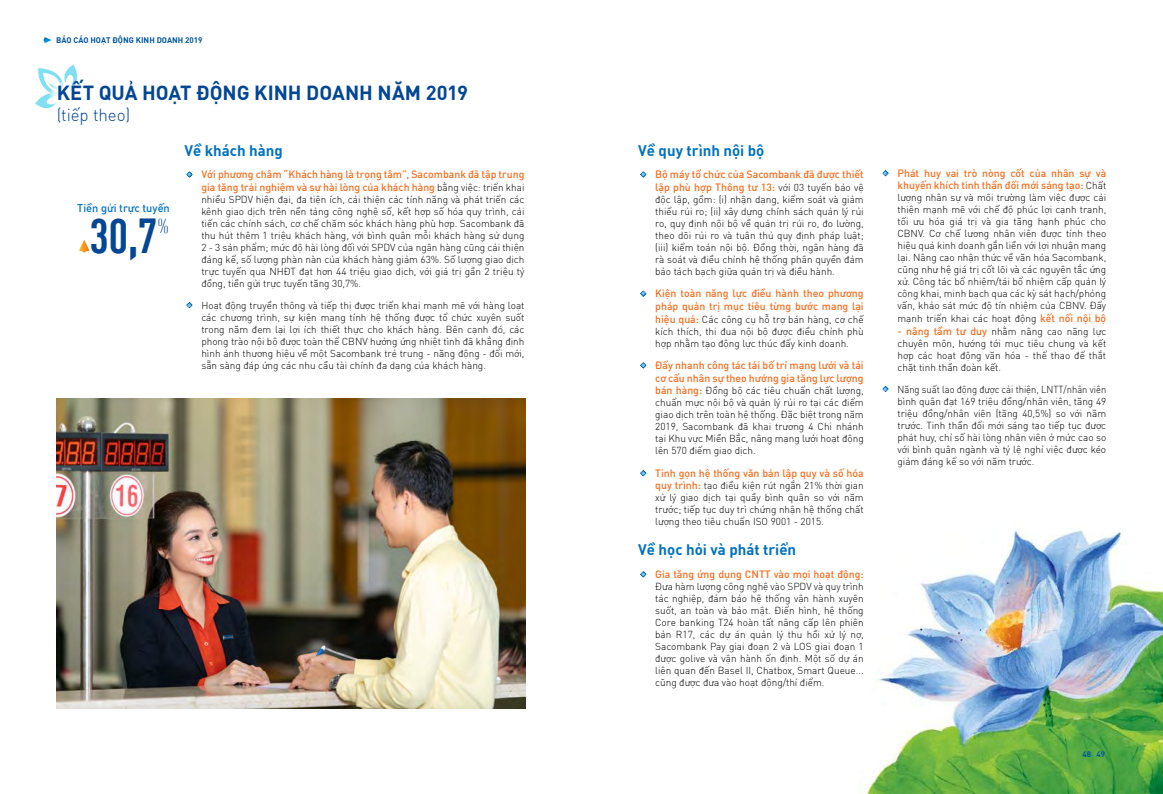
<style>
.page{position:relative;width:1163px;height:794px;background:#fff}
.page>*{position:absolute;margin:0;border:0;box-sizing:border-box;transform-origin:0 0}
.t1{font:700 condensed 48px "GMVDIN Pro";color:#034694}
.t2{font:700 20px "GMVDIN Pro";letter-spacing:-.005em;color:#034694}
.t3{font:300 condensed 20px "GMVDIN Pro";color:#034694}
.t4{font:300 17px "GMVDIN Pro";letter-spacing:-.005em;color:#034694}
.t5{font:700 15px "GMVDIN Pro";color:#0072bc}
.t6{font:500 11px "GMVDIN Pro";color:#0072bc}
.t7{font:500 10.5px/12.6px "GMVDIN Pro";color:#f36f21}
.t8{font:300 10px/12px "GMVDIN Pro";color:#000;text-align:justify}
.t9{font:300 10px/12px "GMVDIN Pro";color:#000;text-align:justify;scale:.94 1}
.t10{font:700 8px "GMVDIN Pro";color:#0057a0}
.t11{font:8px "DIN Bold";color:#0057a0}
.s1{font-weight:300;font-size:10px;color:#000}
.s2{font-weight:500;font-size:10.5px;color:#f36f21}
</style>
<div class="page">
<img style="left:57px;top:398px;width:468px;height:311px">
<img style="left:864px;top:530px;width:298px;height:264px">
<svg style="left:43px;top:37px;width:9px;height:6px"></svg>
<svg style="left:35px;top:65px;width:42px;height:44px"></svg>
<svg style="left:79px;top:240px;width:10px;height:13px"></svg>
<svg style="left:186px;top:171px;width:7px;height:7px"></svg>
<svg style="left:186px;top:302px;width:7px;height:7px"></svg>
<svg style="left:640px;top:171px;width:7px;height:7px"></svg>
<svg style="left:640px;top:290px;width:7px;height:7px"></svg>
<svg style="left:640px;top:362px;width:7px;height:7px"></svg>
<svg style="left:640px;top:470px;width:7px;height:7px"></svg>
<svg style="left:640px;top:571px;width:7px;height:7px"></svg>
<svg style="left:882px;top:170px;width:7px;height:7px"></svg>
<svg style="left:882px;top:385px;width:7px;height:8px"></svg>
<p class="t10" style="left:56px;top:34px;width:148px">BÁO CÁO HOẠT ĐỘNG KINH DOANH 2019</p>
<h2 class="t2" style="left:57px;top:77px;width:412px">KẾT QUẢ HOẠT ĐỘNG KINH DOANH NĂM 2019</h2>
<h3 class="t4" style="left:57px;top:102px;width:75px">(tiếp theo)</h3>
<h3 class="t5" style="left:184px;top:138px;width:100px">Về khách hàng</h3>
<p class="t7" style="left:201px;top:167px;width:324px">Với phương châm “Khách hàng là trọng tâm”, Sacombank đã tập trung gia tăng trải nghiệm và sự hài lòng của khách hàng <span class="s1">bằng việc: triển khai</span></p>
<p class="t8" style="left:201px;top:192px;width:324px">nhiều SPDV hiện đại, đa tiện ích, cải thiện các tính năng và phát triển các kênh giao dịch trên nền tảng công nghệ số, kết hợp số hóa quy trình, cải tiến các chính sách, cơ chế chăm sóc khách hàng phù hợp. Sacombank đã thu hút thêm 1 triệu khách hàng, với bình quân mỗi khách hàng sử dụng 2 - 3 sản phẩm; mức độ hài lòng đối với SPDV của ngân hàng cũng cải thiện đáng kể, số lượng phàn nàn của khách hàng giảm 63%. Số lượng giao dịch trực tuyến qua NHĐT đạt hơn 44 triệu giao dịch, với giá trị gần 2 triệu tỷ đồng, tiền gửi trực tuyến tăng 30,7%.</p>
<p class="t8" style="left:201px;top:298px;width:324px">Hoạt động truyền thông và tiếp thị được triển khai mạnh mẽ với hàng loạt các chương trình, sự kiện mang tính hệ thống được tổ chức xuyên suốt trong năm đem lại lợi ích thiết thực cho khách hàng. Bên cạnh đó, các phong trào nội bộ được toàn thể CBNV hưởng ứng nhiệt tình đã khẳng định hình ảnh thương hiệu về một Sacombank trẻ trung - năng động - đổi mới, sẵn sàng đáp ứng các nhu cầu tài chính đa dạng của khách hàng.</p>
<p class="t6" style="left:77px;top:200px;width:94px">Tiền gửi trực tuyến</p>
<h1 class="t1" style="left:89px;top:200px;width:70px">30,7</h1>
<h2 class="t3" style="left:157px;top:212px;width:13px">%</h2>
<h3 class="t5" style="left:638px;top:138px;width:128px">Về quy trình nội bộ</h3>
<p class="t7" style="left:655px;top:167px;width:210px">Bộ máy tổ chức của Sacombank đã được thiết lập phù hợp Thông tư 13: <span class="s1">với 03 tuyến bảo vệ</span></p>
<p class="t8" style="left:655px;top:192px;width:210px">độc lập, gồm: (i) nhận dạng, kiểm soát và giảm thiểu rủi ro; (ii) xây dựng chính sách quản lý rủi ro, quy định nội bộ về quản trị rủi ro, đo lường, theo dõi rủi ro và tuân thủ quy định pháp luật; (iii) kiểm toán nội bộ. Đồng thời, ngân hàng đã rà soát và điều chỉnh hệ thống phân quyền đảm bảo tách bạch giữa quản trị và điều hành.</p>
<p class="t7" style="left:655px;top:286px;width:210px">Kiện toàn năng lực điều hành theo phương pháp quản trị mục tiêu từng bước mang lại</p>
<p class="t8" style="left:655px;top:312px;width:210px"><span class="s2">hiệu quả:</span> Các công cụ hỗ trợ bán hàng, cơ chế kích thích, thi đua nội bộ được điều chỉnh phù hợp nhằm tạo động lực thúc đẩy kinh doanh.</p>
<p class="t7" style="left:655px;top:358px;width:210px">Đẩy nhanh công tác tái bố trí mạng lưới và tái cơ cấu nhân sự theo hướng gia tăng lực lượng</p>
<p class="t8" style="left:655px;top:384px;width:210px"><span class="s2">bán hàng:</span> Đồng bộ các tiêu chuẩn chất lượng, chuẩn mực nội bộ và quản lý rủi ro tại các điểm giao dịch trên toàn hệ thống. Đặc biệt trong năm 2019, Sacombank đã khai trương 4 Chi nhánh tại Khu vực Miền Bắc, nâng mạng lưới hoạt động lên 570 điểm giao dịch.</p>
<p class="t7" style="left:655px;top:466px;width:210px">Tinh gọn hệ thống văn bản lập quy và số hóa</p>
<p class="t8" style="left:655px;top:479px;width:210px"><span class="s2">quy trình:</span> tạo điều kiện rút ngắn 21% thời gian xử lý giao dịch tại quầy bình quân so với năm trước; tiếp tục duy trì chứng nhận hệ thống chất lượng theo tiêu chuẩn ISO 9001 - 2015.</p>
<h3 class="t5" style="left:638px;top:538px;width:159px">Về học hỏi và phát triển</h3>
<p class="t7" style="left:655px;top:567px;width:210px">Gia tăng ứng dụng CNTT vào mọi hoạt động:</p>
<p class="t8" style="left:655px;top:580px;width:210px">Đưa hàm lượng công nghệ vào SPDV và quy trình tác nghiệp, đảm bảo hệ thống vận hành xuyên suốt, an toàn và bảo mật. Điển hình, hệ thống Core banking T24 hoàn tất nâng cấp lên phiên bản R17, các dự án quản lý thu hồi xử lý nợ, Sacombank Pay giai đoạn 2 và LOS giai đoạn 1 được golive và vận hành ổn định. Một số dự án liên quan đến Basel II, Chatbox, Smart Queue... cũng được đưa vào hoạt động/thí điểm.</p>
<p class="t7" style="left:897px;top:166px;width:210px">Phát huy vai trò nòng cốt của nhân sự và khuyến khích tinh thần đổi mới sáng tạo: <span class="s1">Chất</span></p>
<p class="t8" style="left:897px;top:191px;width:210px">lượng nhân sự và môi trường làm việc được cải thiện mạnh mẽ với chế độ phúc lợi cạnh tranh, tối ưu hóa giá trị và gia tăng hạnh phúc cho CBNV. Cơ chế lương nhân viên được tính theo hiệu quả kinh doanh gắn liền với lợi nhuận mang lại. Nâng cao nhận thức về văn hóa Sacombank, cũng như hệ giá trị cốt lõi và các nguyên tắc ứng xử. Công tác bổ nhiệm/tái bổ nhiệm cấp quản lý công khai, minh bạch qua các kỳ sát hạch/phỏng vấn, khảo sát mức độ tín nhiệm của CBNV. Đẩy mạnh triển khai các hoạt động <span class="s2">kết nối nội bộ</span></p>
<p class="t8" style="left:897px;top:324px;width:210px"><span class="s2">- nâng tầm tư duy</span> nhằm nâng cao năng lực chuyên môn, hướng tới mục tiêu chung và kết hợp các hoạt động văn hóa - thể thao để thắt chặt tinh thần đoàn kết.</p>
<p class="t9" style="left:897px;top:382px;width:223px">Năng suất lao động được cải thiện, LNTT/nhân viên bình quân đạt 169 triệu đồng/nhân viên, tăng 49 triệu đồng/nhân viên (tăng 40,5%) so với năm trước. Tinh thần đổi mới sáng tạo tiếp tục được phát huy, chỉ số hài lòng nhân viên ở mức cao so với bình quân ngành và tỷ lệ nghỉ việc được kéo giảm đáng kể so với năm trước.</p>
<p class="t11" style="left:1082px;top:747px;width:10px">48</p>
<p class="t11" style="left:1096px;top:747px;width:10px">49</p>
</div>
